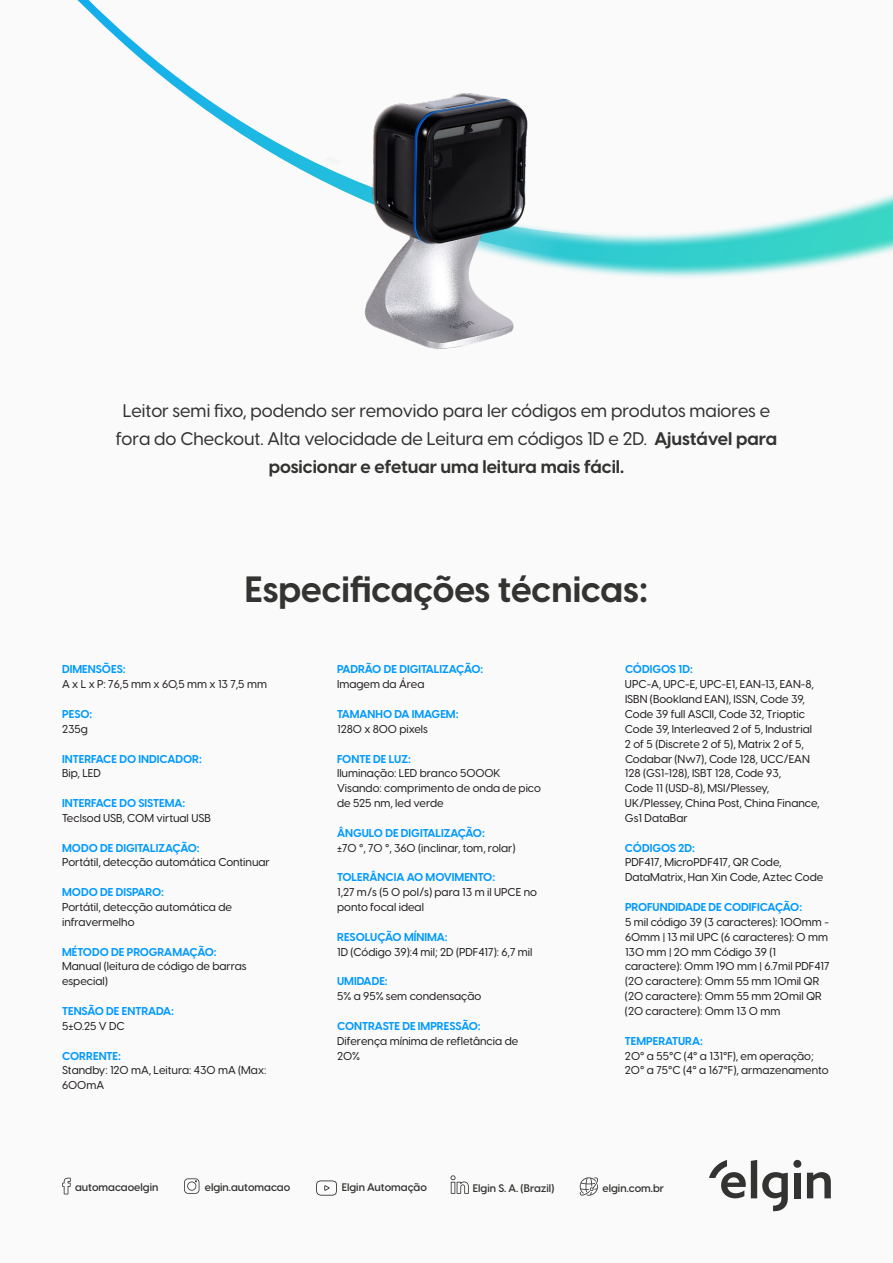
<style>
.page{position:relative;width:893px;height:1263px;background:#fafafa}
.page>*{position:absolute;margin:0;border:0;box-sizing:border-box;transform-origin:0 0}
.t1{font:700 36px "Visby CF";color:#333332}
.t2{font:500 18px/28px "Visby CF";color:#333332;text-align:center}
.t3{font:500 11.25px/14.9px "Visby CF";color:#231f20}
.t4{font:700 11.25px "Visby CF";color:#09f}
.t5{font:600 10.8px "Visby CF";color:#333332}
.s1{font-weight:700}
</style>
<div class="page">
<img style="left:77px;top:0;width:816px;height:278px">
<div style="left:793px;top:1160px;width:8px;height:8px;background:#333332;border-radius:50%"></div>
<div style="left:794px;top:1173px;width:6px;height:25px;background:#333332"></div>
<svg style="left:807px;top:1172px;width:24px;height:26px"></svg>
<svg style="left:709px;top:1160px;width:79px;height:51px"></svg>
<svg style="left:450px;top:1175px;width:19px;height:19px"></svg>
<svg style="left:62px;top:1177px;width:9px;height:17px"></svg>
<svg style="left:184px;top:1178px;width:15px;height:16px"></svg>
<svg style="left:316px;top:1180px;width:21px;height:15px"></svg>
<svg style="left:580px;top:1177px;width:18px;height:18px"></svg>
<img style="left:289px;top:58px;width:315px;height:291px">
<h2 class="t2" style="left:116px;top:398px;width:663px">Leitor semi fixo, podendo ser removido para ler códigos em produtos maiores e fora do Checkout. Alta velocidade de Leitura em códigos 1D e 2D. <span class="s1">Ajustável para posicionar e efetuar uma leitura mais fácil.</span></h2>
<h1 class="t1" style="left:245px;top:573px;width:405px">Especificações técnicas:</h1>
<p class="t4" style="left:62px;top:664px;width:65px">DIMENSÕES:</p>
<p class="t3" style="left:62px;top:678px;width:206px">A x L x P: 76,5 mm x 60,5 mm x 13 7,5 mm</p>
<p class="t3" style="left:62px;top:722px;width:27px">235g</p>
<p class="t4" style="left:62px;top:709px;width:32px">PESO:</p>
<p class="t4" style="left:62px;top:753px;width:141px">INTERFACE DO INDICADOR:</p>
<p class="t3" style="left:62px;top:767px;width:40px">Bip, LED</p>
<p class="t4" style="left:62px;top:798px;width:125px">INTERFACE DO SISTEMA:</p>
<p class="t4" style="left:62px;top:843px;width:139px">MODO DE DIGITALIZAÇÃO:</p>
<p class="t3" style="left:62px;top:856px;width:209px">Portátil, detecção automática Continuar</p>
<p class="t3" style="left:62px;top:900px;width:171px">Portátil, detecção automática de infravermelho</p>
<p class="t4" style="left:62px;top:946px;width:156px">MÉTODO DE PROGRAMAÇÃO:</p>
<p class="t3" style="left:62px;top:960px;width:186px">Manual (leitura de código de barras especial)</p>
<p class="t4" style="left:62px;top:1006px;width:113px">TENSÃO DE ENTRADA:</p>
<p class="t3" style="left:62px;top:1019px;width:64px">5±0.25 V DC</p>
<p class="t3" style="left:62px;top:811px;width:150px">Teclsod USB, COM virtual USB</p>
<p class="t4" style="left:62px;top:887px;width:103px">MODO DE DISPARO:</p>
<p class="t4" style="left:337px;top:664px;width:148px">PADRÃO DE DIGITALIZAÇÃO:</p>
<p class="t4" style="left:337px;top:709px;width:123px">TAMANHO DA IMAGEM:</p>
<p class="t3" style="left:337px;top:722px;width:92px">1280 x 800 pixels</p>
<p class="t3" style="left:337px;top:767px;width:165px">Iluminação: LED branco 5000K</p>
<p class="t3" style="left:337px;top:678px;width:89px">Imagem da Área</p>
<p class="t4" style="left:337px;top:753px;width:75px">FONTE DE LUZ:</p>
<p class="t3" style="left:337px;top:782px;width:205px">Visando: comprimento de onda de pico de 525 nm, led verde</p>
<p class="t4" style="left:337px;top:828px;width:149px">ÂNGULO DE DIGITALIZAÇÃO:</p>
<p class="t3" style="left:337px;top:841px;width:180px">±70 °, 70 °, 360 (inclinar, tom, rolar)</p>
<p class="t4" style="left:337px;top:872px;width:160px">TOLERÂNCIA AO MOVIMENTO:</p>
<p class="t3" style="left:337px;top:886px;width:201px">1,27 m/s (5 0 pol/s) para 13 m il UPCE no ponto focal ideal</p>
<p class="t4" style="left:337px;top:932px;width:112px">RESOLUÇÃO MÍNIMA:</p>
<p class="t3" style="left:337px;top:945px;width:197px">1D (Código 39):4 mil; 2D (PDF417): 6,7 mil</p>
<p class="t4" style="left:337px;top:976px;width:52px">UMIDADE:</p>
<p class="t3" style="left:337px;top:989px;width:146px">5% a 95% sem condensação</p>
<p class="t4" style="left:337px;top:1021px;width:145px">CONTRASTE DE IMPRESSÃO:</p>
<p class="t4" style="left:625px;top:664px;width:70px">CÓDIGOS 1D:</p>
<p class="t3" style="left:625px;top:692px;width:181px">ISBN (Bookland EAN), ISSN, Code 39,</p>
<p class="t3" style="left:625px;top:678px;width:190px">UPC-A, UPC-E, UPC-E1, EAN-13, EAN-8,</p>
<p class="t3" style="left:625px;top:722px;width:189px">Code 39, Interleaved 2 of 5, Industrial</p>
<p class="t3" style="left:625px;top:707px;width:181px">Code 39 full ASCII, Code 32, Trioptic</p>
<p class="t3" style="left:625px;top:737px;width:180px">2 of 5 (Discrete 2 of 5), Matrix 2 of 5,</p>
<p class="t3" style="left:625px;top:767px;width:158px">128 (GS1-128), ISBT 128, Code 93,</p>
<p class="t3" style="left:625px;top:811px;width:64px">Gs1 DataBar</p>
<p class="t3" style="left:625px;top:752px;width:186px">Codabar (Nw7), Code 128, UCC/EAN</p>
<p class="t3" style="left:625px;top:782px;width:146px">Code 11 (USD-8), MSI/Plessey,</p>
<p class="t3" style="left:625px;top:796px;width:196px">UK/Plessey, China Post, China Finance,</p>
<p class="t4" style="left:625px;top:843px;width:71px">CÓDIGOS 2D:</p>
<p class="t3" style="left:625px;top:856px;width:200px">PDF417, MicroPDF417, QR Code,<br>DataMatrix, Han Xin Code, Aztec Code</p>
<p class="t4" style="left:625px;top:902px;width:179px">PROFUNDIDADE DE CODIFICAÇÃO:</p>
<p class="t3" style="left:625px;top:915px;width:206px">5 mil código 39 (3 caracteres): 100mm -<br>60mm | 13 mil UPC (6 caracteres): 0 mm<br>130 mm | 20 mm Código 39 (1 caractere): 0mm 190 mm | 6.7mil PDF417 (20 caractere): 0mm 55 mm 10mil QR (20 caractere): 0mm 55 mm 20mil QR (20 caractere): 0mm 13 0 mm</p>
<p class="t4" style="left:62px;top:1050px;width:60px">CORRENTE:</p>
<p class="t3" style="left:62px;top:1064px;width:206px">Standby: 120 mA, Leitura: 430 mA (Max:<br>600mA</p>
<p class="t3" style="left:337px;top:1034px;width:183px">Diferença mínima de refletância de<br>20%</p>
<p class="t4" style="left:625px;top:1036px;width:79px">TEMPERATURA:</p>
<p class="t3" style="left:625px;top:1049px;width:205px">20° a 55°C (4° a 131°F), em operação;<br>20° a 75°C (4° a 167°F), armazenamento</p>
<p class="t5" style="left:75px;top:1183px;width:85px">automacaoelgin</p>
<p class="t5" style="left:205px;top:1183px;width:87px">elgin.automacao</p>
<p class="t5" style="left:342px;top:1183px;width:87px">Elgin Automação</p>
<p class="t5" style="left:473px;top:1183px;width:83px">Elgin S. A. (Brazil)</p>
<p class="t5" style="left:602px;top:1183px;width:63px">elgin.com.br</p>
</div>
